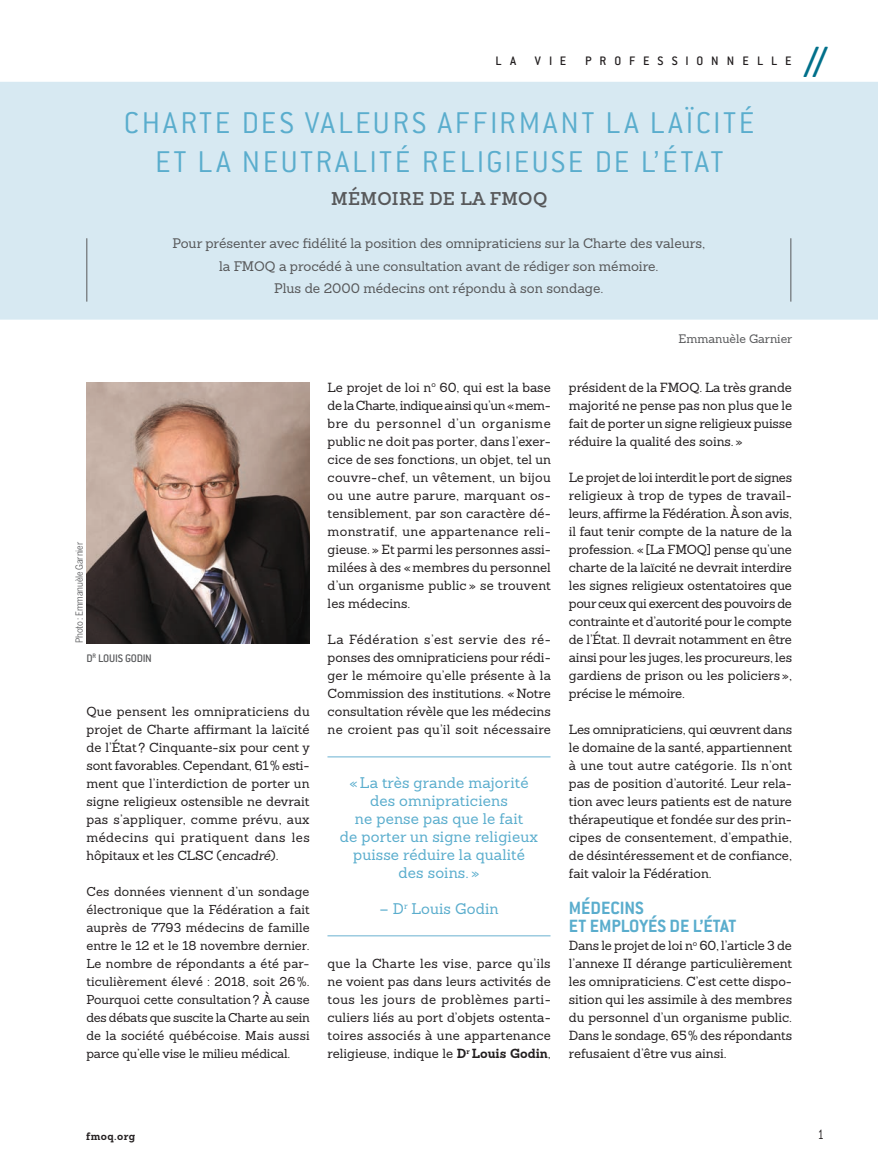
<style>
.page{position:relative;width:878px;height:1175px;background:#fff}
.page>*{position:absolute;margin:0;border:0;box-sizing:border-box;transform-origin:0 0}
.t1{font:500 48px "Conduit ITC";color:#01708a}
.t2{font:300 33px/39px "Conduit ITC";letter-spacing:.08em;color:#5aadcd;text-align:center}
.t3{font:700 19.5px/18px "Conduit ITC";color:#5aadcd}
.t4{font:600 18px "Sanchez Slab";letter-spacing:.02em;color:#57585a}
.t5{font:15px/18px "Sanchez Slab";letter-spacing:.01em;color:#5aadcd;text-align:center}
.t6{font:300 15px "Conduit ITC";color:#231f20;scale:.8 1}
.t7{font:13.5px/22.5px "Sanchez Slab";color:#57585a;text-align:center}
.t8{font:500 13.5px "Conduit ITC";color:#231f20}
.t9{font:12.9px/18px "Sanchez Slab";color:#231f20;text-align:justify}
.t10{font:12.6px/18px "Sanchez Slab";letter-spacing:-.01em;color:#231f20;text-align:justify}
.t11{font:12px "Sanchez Slab";color:#57585a}
.t12{font:500 12px "Conduit ITC";letter-spacing:-.025em;color:#57585a}
.t13{font:700 10.5px "Sanchez Slab";letter-spacing:.04em;color:#231f20}
.t14{font:9.75px "Benton Sans Cond";letter-spacing:-.01em;color:#57585a}
.s1{font-style:italic}
.s2{font-weight:700}
</style>
<div class="page">
<div style="left:0;top:82px;width:878px;height:238px;background:#d7e9f2"></div>
<hr style="left:86px;top:238px;width:1px;height:64px;background:#57585a">
<hr style="left:790px;top:238px;width:1px;height:64px;background:#57585a">
<hr style="left:327px;top:756px;width:223px;height:1px;background:#7abad6">
<hr style="left:327px;top:935px;width:223px;height:1px;background:#7abad6">
<img style="left:86px;top:382px;width:223px;height:261px">
<p class="t8" style="left:495px;top:53px;width:22px">L A</p>
<p class="t8" style="left:535px;top:53px;width:33px">VIE</p>
<p class="t8" style="left:585px;top:53px;width:19px">P RO</p>
<p class="t8" style="left:629px;top:53px;width:43px">FESSIONN</p>
<p class="t8" style="left:742px;top:53px;width:26px">E LL</p>
<p class="t8" style="left:785px;top:53px;width:8px">E</p>
<h1 class="t1" style="left:803px;top:35px;width:26px">//</h1>
<h2 class="t2" style="left:124px;top:103px;width:632px">CHARTE DES VALEURS AFFIRMANT LA LAÏCITÉ<br>ET LA NEUTRALITÉ RELIGIEUSE DE L’ÉTAT</h2>
<h3 class="t4" style="left:331px;top:187px;width:218px">MÉMOIRE DE LA FMOQ</h3>
<p class="t7" style="left:172px;top:232px;width:534px">Pour présenter avec fidélité la position des omnipraticiens sur la Charte des valeurs, la FMOQ a procédé à une consultation avant de rédiger son mémoire.<br>Plus de 2000 médecins ont répondu à son sondage.</p>
<p class="t11" style="left:678px;top:331px;width:115px">Emmanuèle Garnier</p>
<p class="t14" style="left:74px;top:643px;width:103px;rotate:-90deg">Photo: Emmanuèle Garnier</p>
<p class="t12" style="left:86px;top:651px;width:67px">D<sup>R</sup> LOUIS GODIN</p>
<p class="t9" style="left:86px;top:702px;width:225px">Que pensent les omnipraticiens du projet de Charte affirmant la laïcité de l’État? Cinquante-six pour cent y sont favorables. Cependant, 61% esti&shy;ment que l’interdiction de porter un signe religieux ostensible ne devrait pas s’appliquer, comme prévu, aux médecins qui pratiquent dans les hôpitaux et les CLSC (<span class="s1">encadré</span>).</p>
<p class="t10" style="left:86px;top:882px;width:225px">Ces données viennent d’un sondage électronique que la Fédération a fait auprès de 7793 médecins de famille entre le 12 et le 18 novembre dernier.<br>Le nombre de répondants a été par&shy;ticulièrement élevé : 2018, soit 26%.<br>Pourquoi cette consultation? À cause des débats que suscite la Charte au sein de la société québécoise. Mais aussi parce qu’elle vise le milieu médical.</p>
<p class="t9" style="left:327px;top:378px;width:225px;text-align:left">Le projet de loi n<sup>o</sup> 60, qui est la base de la Charte, indique ainsi qu’un «mem&shy;bre du personnel d’un organisme public ne doit pas porter, dans l’exer&shy;cice de ses fonctions, un objet, tel un couvre-chef, un vêtement, un bijou ou une autre parure, marquant os-- tensiblement, par son caractère dé-- monstratif, une appartenance reli&shy;gieuse.» Et parmi les personnes assi&shy;milées à des «membres du personnel d’un organisme public » se trouvent les médecins.</p>
<p class="t9" style="left:327px;top:630px;width:225px;text-align:left">La Fédération s’est servie des ré-- ponses des omnipraticiens pour rédi&shy;ger le mémoire qu’elle présente à la Commission des institutions. «Notre consultation révèle que les médecins ne croient pas qu’il soit nécessaire</p>
<p class="t5" style="left:340px;top:773px;width:199px">«La très grande majorité des omnipraticiens<br>ne pense pas que le fait<br>de porter un signe religieux puisse réduire la qualité des soins. »</p>
<p class="t5" style="left:379px;top:899px;width:120px">– D<sup>r</sup> Louis Godin</p>
<p class="t9" style="left:327px;top:954px;width:225px">que la Charte les vise, parce qu’ils ne voient pas dans leurs activités de tous les jours de problèmes parti&shy;culiers liés au port d’objets ostenta&shy;toires associés à une appartenance religieuse, indique le <span class="s2">D</span><sup>r</sup> <span class="s2">Louis Godin</span>,</p>
<p class="t9" style="left:569px;top:378px;width:225px">président de la FMOQ. La très grande majorité ne pense pas non plus que le fait de porter un signe religieux puisse réduire la qualité des soins.»</p>
<p class="t9" style="left:569px;top:468px;width:225px">Le projet de loi interdit le port de signes religieux à trop de types de travail&shy;leurs, affirme la Fédération. À son avis, il faut tenir compte de la nature de la profession. «[La FMOQ] pense qu’une charte de la laïcité ne devrait interdire les signes religieux ostentatoires que pour ceux qui exercent des pouvoirs de contrainte et d’autorité pour le compte de l’État. Il devrait notamment en être ainsi pour les juges, les procureurs, les gardiens de prison ou les policiers», précise le mémoire.</p>
<p class="t9" style="left:569px;top:720px;width:225px">Les omnipraticiens, qui œuvrent dans le domaine de la santé, appartiennent à une tout autre catégorie. Ils n’ont pas de position d’autorité. Leur rela&shy;tion avec leurs patients est de nature thérapeutique et fondée sur des prin&shy;cipes de consentement, d’empathie, de désintéressement et de confiance, fait valoir la Fédération.</p>
<h3 class="t3" style="left:569px;top:898px;width:169px">MÉDECINS<br>ET EMPLOYÉS DE L’ÉTAT</h3>
<p class="t9" style="left:569px;top:936px;width:225px">Dans le projet de loi n<sup>o</sup> 60, l’article 3 de l’annexe II dérange particulièrement les omnipraticiens. C’est cette dispo&shy;sition qui les assimile à des membres du personnel d’un organisme public.<br>Dans le sondage, 65% des répondants refusaient d’être vus ainsi.</p>
<p class="t13" style="left:86px;top:1129px;width:50px">fmoq.org</p>
<p class="t6" style="left:817px;top:1126px;width:9px">1</p>
</div>
